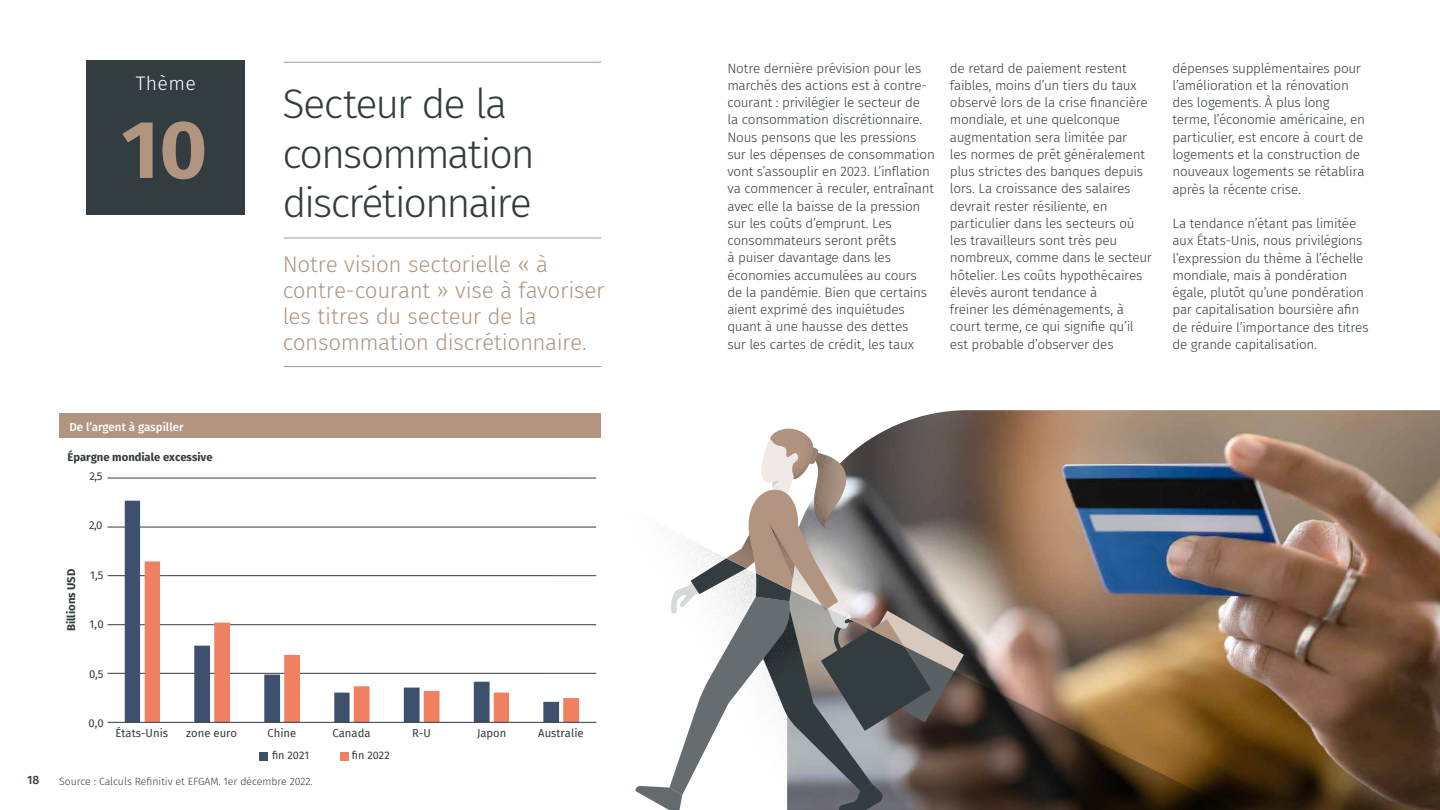
<style>
.page{position:relative;width:1440px;height:810px;background:#fff}
.page>*{position:absolute;margin:0;border:0;box-sizing:border-box;transform-origin:0 0}
.t1{font:700 82.05px "Fira Sans";color:#b19581}
.t2{font:300 41.25px/49.5px "Fira Sans";letter-spacing:-.05em;color:#333c40}
.t3{font:300 22.5px/26.2px "Fira Sans";letter-spacing:-.015em;color:#b19581}
.t4{font:300 19.5px "Fira Sans";letter-spacing:.02em;color:#fff}
.t5{font:300 13.5px/17.2px "Fira Sans";letter-spacing:-.02em;color:#333c40}
.t6{font:500 12px "Fira Sans";color:#333c40}
.t7{font:500 11.55px "Fira Sans";color:#fff}
.t8{font:11.25px "Fira Sans";color:#333c40}
.t9{font:700 11.25px "Fira Sans";color:#333c40}
.t10{font:10.88px "Fira Sans";color:#333c40}
.t11{font:300 10.5px "Fira Sans";color:#333c40}
</style>
<div class="page">
<img style="left:901px;top:410px;width:539px;height:400px">
<img style="left:964px;top:480px;width:431px;height:330px">
<svg style="left:635px;top:423px;width:329px;height:387px"></svg>
<img style="left:755px;top:510px;width:53px;height:81px">
<hr style="left:284px;top:62px;width:317px;height:1px;background:#b19581">
<hr style="left:284px;top:366px;width:317px;height:1px;background:#b19581">
<hr style="left:284px;top:238px;width:317px;height:1px;background:#b19581">
<div style="left:87px;top:60px;width:158px;height:155px;background:#333c40"></div>
<div style="left:60px;top:413px;width:541px;height:24px;background:#b19581"></div>
<hr style="left:108px;top:673px;width:488px;height:1px;background:#333c40">
<hr style="left:108px;top:625px;width:488px;height:1px;background:#333c40">
<hr style="left:108px;top:576px;width:488px;height:1px;background:#333c40">
<hr style="left:108px;top:527px;width:488px;height:1px;background:#333c40">
<hr style="left:108px;top:478px;width:488px;height:1px;background:#333c40">
<svg style="left:125px;top:501px;width:434px;height:221px"></svg>
<svg style="left:145px;top:561px;width:434px;height:161px"></svg>
<hr style="left:108px;top:722px;width:488px;height:1px;background:#333c40">
<div style="left:340px;top:752px;width:8px;height:9px;background:#ef8162"></div>
<div style="left:259px;top:752px;width:9px;height:9px;background:#3d516e"></div>
<h3 class="t4" style="left:136px;top:69px;width:62px">Thème</h3>
<h1 class="t1" style="left:121px;top:80px;width:88px">10</h1>
<p class="t7" style="left:69px;top:417px;width:116px">De l’argent à gaspiller</p>
<p class="t9" style="left:68px;top:448px;width:147px">Épargne mondiale excessive</p>
<p class="t8" style="left:90px;top:467px;width:14px">2,5</p>
<p class="t8" style="left:89px;top:517px;width:15px">2,0</p>
<p class="t9" style="left:62px;top:631px;width:64px;rotate:-90deg">Billions USD</p>
<p class="t8" style="left:90px;top:566px;width:15px">1,5</p>
<p class="t8" style="left:90px;top:616px;width:16px">1,0</p>
<p class="t8" style="left:89px;top:665px;width:16px">0,5</p>
<h2 class="t2" style="left:282px;top:79px;width:254px">Secteur de la consommation discrétionnaire</h2>
<h3 class="t3" style="left:283px;top:251px;width:323px">Notre vision sectorielle « à contre-courant » vise à favoriser les titres du secteur de la consommation discrétionnaire.</h3>
<p class="t8" style="left:89px;top:715px;width:17px">0,0</p>
<p class="t8" style="left:116px;top:725px;width:54px">États-Unis</p>
<p class="t8" style="left:186px;top:725px;width:52px">zone euro</p>
<p class="t8" style="left:267px;top:725px;width:30px">Chine</p>
<p class="t8" style="left:333px;top:725px;width:40px">Canada</p>
<p class="t8" style="left:412px;top:725px;width:20px">R-U</p>
<p class="t8" style="left:477px;top:725px;width:31px">Japon</p>
<p class="t8" style="left:538px;top:725px;width:47px">Australie</p>
<p class="t10" style="left:272px;top:747px;width:39px">fin 2021</p>
<p class="t10" style="left:352px;top:747px;width:39px">fin 2022</p>
<p class="t6" style="left:27px;top:770px;width:14px">18</p>
<p class="t11" style="left:59px;top:773px;width:255px">Source : Calculs Refinitiv et EFGAM. 1er décembre 2022.</p>
<p class="t5" style="left:728px;top:59px;width:209px">Notre dernière prévision pour les marchés des actions est à contre&shy;courant : privilégier le secteur de<br>la consommation discrétionnaire.<br>Nous pensons que les pressions sur les dépenses de consommation vont s’assouplir en 2023. L’inflation va commencer à reculer, entraînant avec elle la baisse de la pression sur les coûts d’emprunt. Les consommateurs seront prêts<br>à puiser davantage dans les économies accumulées au cours de la pandémie. Bien que certains aient exprimé des inquiétudes quant à une hausse des dettes<br>sur les cartes de crédit, les taux</p>
<p class="t5" style="left:950px;top:59px;width:203px">de retard de paiement restent faibles, moins d’un tiers du taux observé lors de la crise financière mondiale, et une quelconque augmentation sera limitée par<br>les normes de prêt généralement plus strictes des banques depuis lors. La croissance des salaires devrait rester résiliente, en particulier dans les secteurs où les travailleurs sont très peu nombreux, comme dans le secteur hôtelier. Les coûts hypothécaires élevés auront tendance à<br>freiner les déménagements, à court terme, ce qui signifie qu’il est probable d’observer des</p>
<p class="t5" style="left:1172px;top:59px;width:194px">dépenses supplémentaires pour l’amélioration et la rénovation des logements. À plus long terme, l’économie américaine, en particulier, est encore à court de logements et la construction de nouveaux logements se rétablira après la récente crise.</p>
<p class="t5" style="left:1172px;top:215px;width:198px">La tendance n’étant pas limitée aux États-Unis, nous privilégions l’expression du thème à l’échelle mondiale, mais à pondération égale, plutôt qu’une pondération par capitalisation boursière afin de réduire l’importance des titres de grande capitalisation.</p>
</div>
